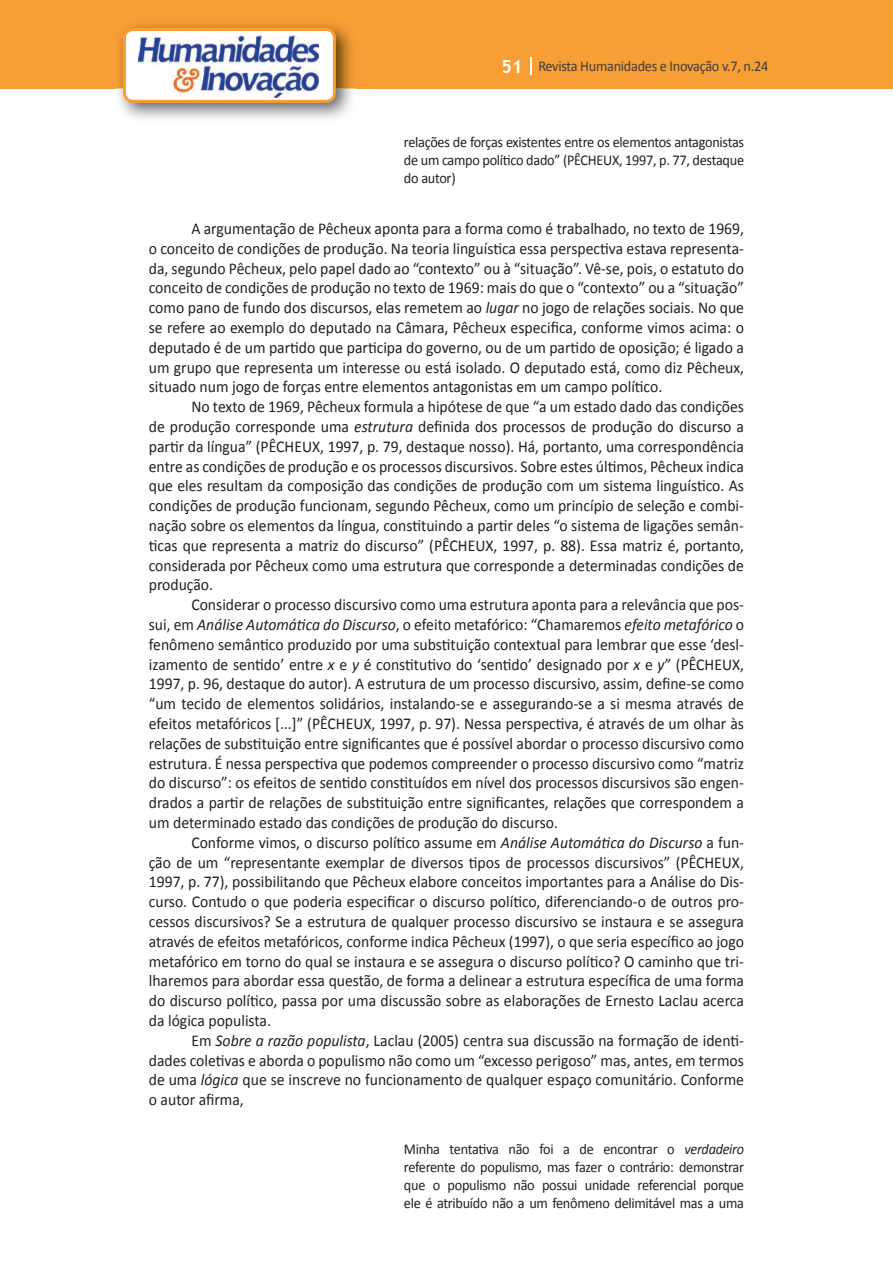
<style>
.page{position:relative;width:893px;height:1263px;background:#fff}
.page>*{position:absolute;margin:0;border:0;box-sizing:border-box;transform-origin:0 0}
.t1{font:16.5px/19.8px "Calibri";color:#231f20;text-align:justify;scale:.95 1}
.t2{font:15px/18px "Calibri";letter-spacing:-.02em;color:#231f20;text-align:justify;scale:.95 1}
.t3{font:15px "Calibri";letter-spacing:-.02em;color:#3e3e3f;scale:.95 1}
.s1{font-family:"Trebuchet MS";font-weight:700;font-size:18px;color:#fff}
.s2{font-style:italic}
</style>
<div class="page">
<div style="left:0;top:0;width:893px;height:88px;background:#f79e34"></div>
<svg style="left:530px;top:57px;width:2px;height:18px"></svg>
<img style="left:115px;top:24px;width:241px;height:95px">
<svg style="left:123px;top:28px;width:213px;height:75px"></svg>
<p class="t3" style="left:501px;top:57px;width:282px"><span class="s1">51</span> Revista Humanidades e Inovação v.7, n.24</p>
<p class="t2" style="left:404px;top:133px;width:360px">relações de forças existentes entre os elementos antagonistas de um campo político dado” (PÊCHEUX, 1997, p. 77, destaque do autor)</p>
<p class="t1" style="left:149px;top:219px;width:628px;text-indent:43px">A argumentação de Pêcheux aponta para a forma como é trabalhado, no texto de 1969, o conceito de condições de produção. Na teoria linguística essa perspectiva estava representa&shy;da, segundo Pêcheux, pelo papel dado ao “contexto” ou à “situação”. Vê-se, pois, o estatuto do conceito de condições de produção no texto de 1969: mais do que o “contexto” ou a “situação” como pano de fundo dos discursos, elas remetem ao <span class="s2">lugar</span> no jogo de relações sociais. No que se refere ao exemplo do deputado na Câmara, Pêcheux especifica, conforme vimos acima: o deputado é de um partido que participa do governo, ou de um partido de oposição; é ligado a um grupo que representa um interesse ou está isolado. O deputado está, como diz Pêcheux, situado num jogo de forças entre elementos antagonistas em um campo político.</p>
<p class="t1" style="left:149px;top:397px;width:628px;text-indent:43px">No texto de 1969, Pêcheux formula a hipótese de que “a um estado dado das condições de produção corresponde uma <span class="s2">estrutura</span> definida dos processos de produção do discurso a partir da língua” (PÊCHEUX, 1997, p. 79, destaque nosso). Há, portanto, uma correspondência entre as condições de produção e os processos discursivos. Sobre estes últimos, Pêcheux indica que eles resultam da composição das condições de produção com um sistema linguístico. As condições de produção funcionam, segundo Pêcheux, como um princípio de seleção e combi&shy;nação sobre os elementos da língua, constituindo a partir deles “o sistema de ligações semân&shy;ticas que representa a matriz do discurso” (PÊCHEUX, 1997, p. 88). Essa matriz é, portanto, considerada por Pêcheux como uma estrutura que corresponde a determinadas condições de produção.</p>
<p class="t1" style="left:149px;top:595px;width:628px;text-indent:43px">Considerar o processo discursivo como uma estrutura aponta para a relevância que pos&shy;sui, em <span class="s2">Análise Automática do Discurso</span>, o efeito metafórico: “Chamaremos <span class="s2">efeito metafórico</span> o fenômeno semântico produzido por uma substituição contextual para lembrar que esse ‘desl&shy;izamento de sentido’ entre <span class="s2">x</span> e <span class="s2">y</span> é constitutivo do ‘sentido’ designado por <span class="s2">x</span> e <span class="s2">y</span>” (PÊCHEUX, 1997, p. 96, destaque do autor). A estrutura de um processo discursivo, assim, define-se como “um tecido de elementos solidários, instalando-se e assegurando-se a si mesma através de efeitos metafóricos [...]” (PÊCHEUX, 1997, p. 97). Nessa perspectiva, é através de um olhar às relações de substituição entre significantes que é possível abordar o processo discursivo como estrutura. É nessa perspectiva que podemos compreender o processo discursivo como “matriz do discurso”: os efeitos de sentido constituídos em nível dos processos discursivos são engen&shy;drados a partir de relações de substituição entre significantes, relações que correspondem a um determinado estado das condições de produção do discurso.</p>
<p class="t1" style="left:149px;top:832px;width:628px;text-indent:43px">Conforme vimos, o discurso político assume em <span class="s2">Análise Automática do Discurso</span> a fun&shy;ção de um “representante exemplar de diversos tipos de processos discursivos” (PÊCHEUX, 1997, p. 77), possibilitando que Pêcheux elabore conceitos importantes para a Análise do Dis&shy;curso. Contudo o que poderia especificar o discurso político, diferenciando-o de outros pro&shy;cessos discursivos? Se a estrutura de qualquer processo discursivo se instaura e se assegura através de efeitos metafóricos, conforme indica Pêcheux (1997), o que seria específico ao jogo metafórico em torno do qual se instaura e se assegura o discurso político? O caminho que tri&shy;lharemos para abordar essa questão, de forma a delinear a estrutura específica de uma forma do discurso político, passa por uma discussão sobre as elaborações de Ernesto Laclau acerca da lógica populista.</p>
<p class="t1" style="left:149px;top:1030px;width:628px;text-indent:43px">Em <span class="s2">Sobre a razão populista</span>, Laclau (2005) centra sua discussão na formação de identi&shy;dades coletivas e aborda o populismo não como um “excesso perigoso” mas, antes, em termos de uma <span class="s2">lógica</span> que se inscreve no funcionamento de qualquer espaço comunitário. Conforme o autor afirma,</p>
<p class="t2" style="left:404px;top:1140px;width:360px">Minha tentativa não foi a de encontrar o <span class="s2">verdadeiro </span>referente do populismo, mas fazer o contrário: demonstrar que o populismo não possui unidade referencial porque ele é atribuído não a um fenômeno delimitável mas a uma</p>
</div>
